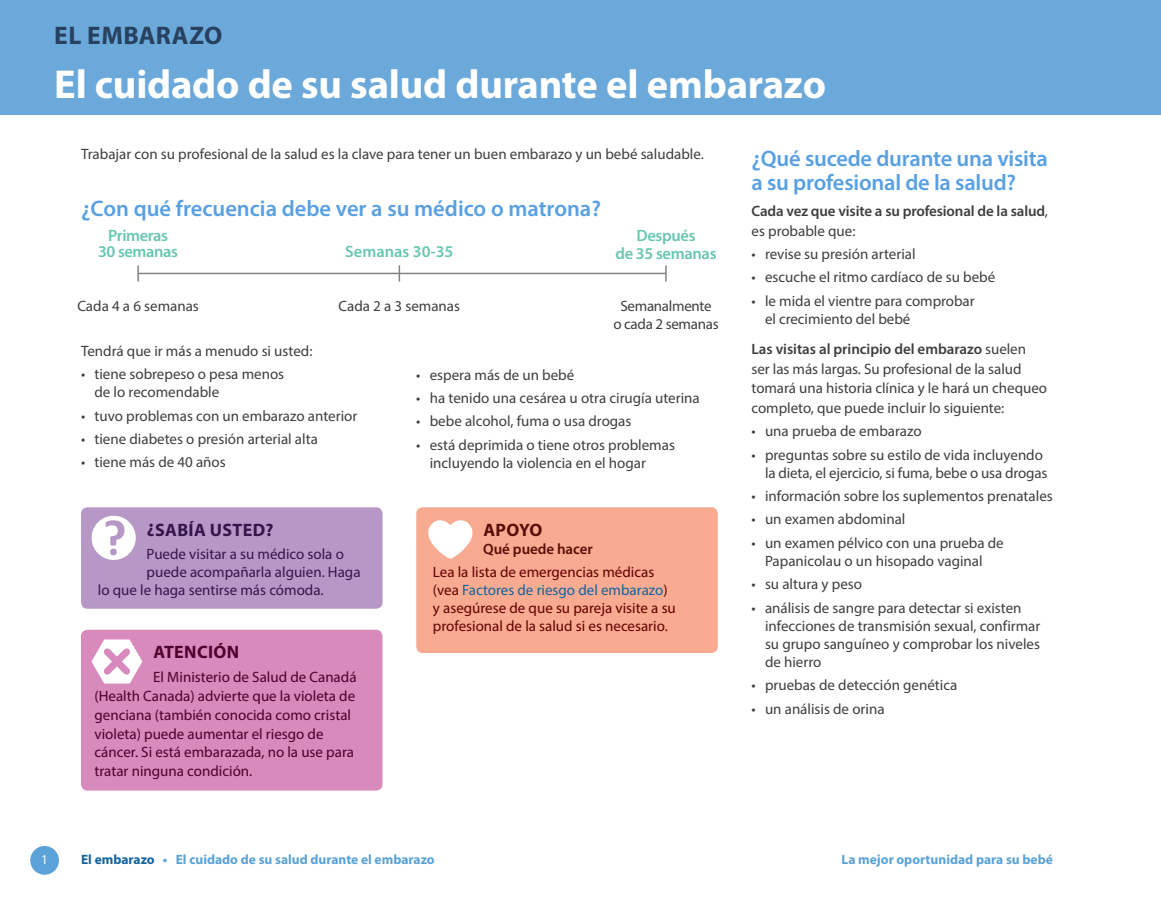
<style>
.page{position:relative;width:1161px;height:905px;background:#fff}
.page>*{position:absolute;margin:0;border:0;box-sizing:border-box;transform-origin:0 0}
.t1{font:700 40.5px "Myriad Pro";letter-spacing:-.005em;color:#fff}
.t2{font:700 25.5px "Myriad Pro";letter-spacing:.02em;color:#27415f}
.t3{font:600 22.5px/24px "Myriad Pro";letter-spacing:-.01em;color:#59a0e2}
.t4{font:700 18px "Myriad Pro";letter-spacing:.02em;color:#35164c}
.t5{font:700 18px "Myriad Pro";letter-spacing:.02em;color:#4f002c}
.t6{font:700 18px "Myriad Pro";color:#590e08}
.t7{font:600 16.5px/16.5px "Myriad Pro";letter-spacing:-.02em;color:#68c6b2;text-align:center}
.t8{font:600 16.5px "Myriad Pro";color:#68c6b2}
.t9{font:15px/18px "Myriad Pro";color:#3e3e3f}
.t10{font:15px/18.8px "Myriad Pro";color:#4f002c}
.t11{font:15px/18px "Myriad Pro";color:#620000}
.t12{font:15px "Myriad Pro";color:#35164c}
.t13{font:600 15px/19.5px "Myriad Pro";letter-spacing:-.01em;color:#3e3e3f}
.t14{font:15px/18px "Myriad Pro";letter-spacing:-.02em;color:#3e3e3f;text-align:center}
.t15{font:600 15px "Myriad Pro";letter-spacing:-.005em;color:#590e08}
.t16{font:700 13.5px "Myriad Pro";color:#5aa2d8}
.t17{font:13.5px "Myriad Pro";color:#fff}
.s1{color:#12639f}
.s2{font-weight:400}
.s3{font-weight:600}
</style>
<div class="page">
<div style="left:0;top:0;width:1161px;height:114px;background:#6ba9db"></div>
<div style="left:30px;top:846px;width:29px;height:28px;background:#5aa2d8;border-radius:50%"></div>
<div style="left:416px;top:507px;width:302px;height:146px;background:#f8ab91;border-radius:6px"></div>
<svg style="left:428px;top:520px;width:45px;height:38px"></svg>
<hr style="left:138px;top:273px;width:528px;height:1px;background:#808285">
<svg style="left:137px;top:265px;width:2px;height:16px"></svg>
<svg style="left:399px;top:265px;width:1px;height:16px"></svg>
<svg style="left:665px;top:265px;width:2px;height:16px"></svg>
<div style="left:81px;top:507px;width:302px;height:101px;background:#b697c6;border-radius:6px"></div>
<div style="left:92px;top:515px;width:44px;height:45px;background:#fff;border-radius:50%"></div>
<div style="left:110px;top:548px;width:7px;height:7px;background:#b697c6;border-radius:50%"></div>
<svg style="left:106px;top:520px;width:18px;height:25px"></svg>
<div style="left:81px;top:629px;width:301px;height:161px;background:#d78abb;border-radius:6px"></div>
<svg style="left:91px;top:639px;width:51px;height:44px"></svg>
<h2 class="t2" style="left:54px;top:19px;width:170px">EL EMBARAZO</h2>
<h1 class="t1" style="left:54px;top:58px;width:774px">El cuidado de su salud durante el embarazo</h1>
<p class="t9" style="left:81px;top:145px;width:624px">Trabajar con su profesional de la salud es la clave para tener un buen embarazo y un bebé saludable.</p>
<h3 class="t3" style="left:81px;top:195px;width:522px">¿Con qué frecuencia debe ver a su médico o matrona?</h3>
<p class="t7" style="left:98px;top:226px;width:81px">Primeras<br>30 semanas</p>
<p class="t8" style="left:345px;top:241px;width:110px">Semanas 30-35</p>
<p class="t7" style="left:615px;top:225px;width:103px;line-height:18px">Después<br>de 35 semanas</p>
<p class="t9" style="left:77px;top:296px;width:123px">Cada 4 a 6 semanas</p>
<p class="t9" style="left:339px;top:296px;width:123px">Cada 2 a 3 semanas</p>
<p class="t14" style="left:613px;top:296px;width:107px">Semanalmente<br>o cada 2 semanas</p>
<p class="t9" style="left:81px;top:341px;width:233px">Tendrá que ir más a menudo si usted:</p>
<p class="t9" style="left:95px;top:365px;width:191px;text-indent:-14px">• tiene sobrepeso o pesa menos de lo recomendable</p>
<p class="t9" style="left:81px;top:406px;width:278px">• tuvo problemas con un embarazo anterior</p>
<p class="t9" style="left:81px;top:429px;width:238px">• tiene diabetes o presión arterial alta</p>
<p class="t9" style="left:81px;top:453px;width:146px">• tiene más de 40 años</p>
<p class="t4" style="left:147px;top:518px;width:128px">¿SABÍA USTED?</p>
<p class="t12" style="left:147px;top:545px;width:199px">Puede visitar a su médico sola o</p>
<p class="t12" style="left:147px;top:563px;width:215px">puede acompañarla alguien. Haga</p>
<p class="t12" style="left:98px;top:581px;width:227px">lo que le haga sentirse más cómoda.</p>
<p class="t5" style="left:153px;top:640px;width:87px">ATENCIÓN</p>
<p class="t10" style="left:95px;top:667px;width:264px;text-indent:59px">El Ministerio de Salud de Canadá (Health Canada) advierte que la violeta de genciana (también conocida como cristal violeta) puede aumentar el riesgo de cáncer. Si está embarazada, no la use para tratar ninguna condición.</p>
<p class="t9" style="left:416px;top:365px;width:160px">• espera más de un bebé</p>
<p class="t9" style="left:416px;top:389px;width:285px">• ha tenido una cesárea u otra cirugía uterina</p>
<p class="t9" style="left:416px;top:412px;width:217px">• bebe alcohol, fuma o usa drogas</p>
<p class="t9" style="left:430px;top:435px;width:247px;text-indent:-14px">• está deprimida o tiene otros problemas incluyendo la violencia en el hogar</p>
<p class="t6" style="left:483px;top:518px;width:60px">APOYO</p>
<p class="t15" style="left:483px;top:539px;width:111px">Qué puede hacer</p>
<p class="t11" style="left:433px;top:563px;width:244px">Lea la lista de emergencias médicas (vea <span class="s1">Factores de riesgo del embarazo</span>) y asegúrese de que su pareja visite a su profesional de la salud si es necesario.</p>
<h3 class="t3" style="left:752px;top:146px;width:298px">¿Qué sucede durante una visita a su profesional de la salud?</h3>
<p class="t13" style="left:752px;top:201px;width:298px">Cada vez que visite a su profesional de la salud<span class="s2">, es probable que:</span></p>
<p class="t9" style="left:752px;top:245px;width:166px">• revise su presión arterial</p>
<p class="t9" style="left:752px;top:268px;width:245px">• escuche el ritmo cardíaco de su bebé</p>
<p class="t9" style="left:765px;top:291px;width:211px;text-indent:-14px">• le mida el vientre para comprobar el crecimiento del bebé</p>
<p class="t9" style="left:752px;top:339px;width:297px;line-height:19.5px"><span class="s3">Las visitas al principio del embarazo</span> suelen ser las más largas. Su profesional de la salud tomará una historia clínica y le hará un chequeo completo, que puede incluir lo siguiente:</p>
<p class="t9" style="left:752px;top:422px;width:172px">• una prueba de embarazo</p>
<p class="t9" style="left:752px;top:445px;width:297px;text-align:right">• preguntas sobre su estilo de vida incluyendo la dieta, el ejercicio, si fuma, bebe o usa drogas</p>
<p class="t9" style="left:752px;top:486px;width:303px">• información sobre los suplementos prenatales</p>
<p class="t9" style="left:752px;top:510px;width:156px">• un examen abdominal</p>
<p class="t9" style="left:752px;top:533px;width:254px;text-align:center">• un examen pélvico con una prueba de<br>Papanicolau o un hisopado vaginal</p>
<p class="t9" style="left:752px;top:575px;width:112px">• su altura y peso</p>
<p class="t9" style="left:765px;top:598px;width:277px;text-indent:-14px">• análisis de sangre para detectar si existen infecciones de transmisión sexual, confirmar su grupo sanguíneo y comprobar los niveles de hierro</p>
<p class="t9" style="left:752px;top:675px;width:207px">• pruebas de detección genética</p>
<p class="t9" style="left:752px;top:699px;width:135px">• un análisis de orina</p>
<p class="t17" style="left:41px;top:851px;width:8px">1</p>
<p class="t16" style="left:81px;top:851px;width:355px"><span class="s1">El embarazo</span> • El cuidado de su salud durante el embarazo</p>
<p class="t16" style="left:841px;top:851px;width:213px">La mejor oportunidad para su bebé</p>
</div>
